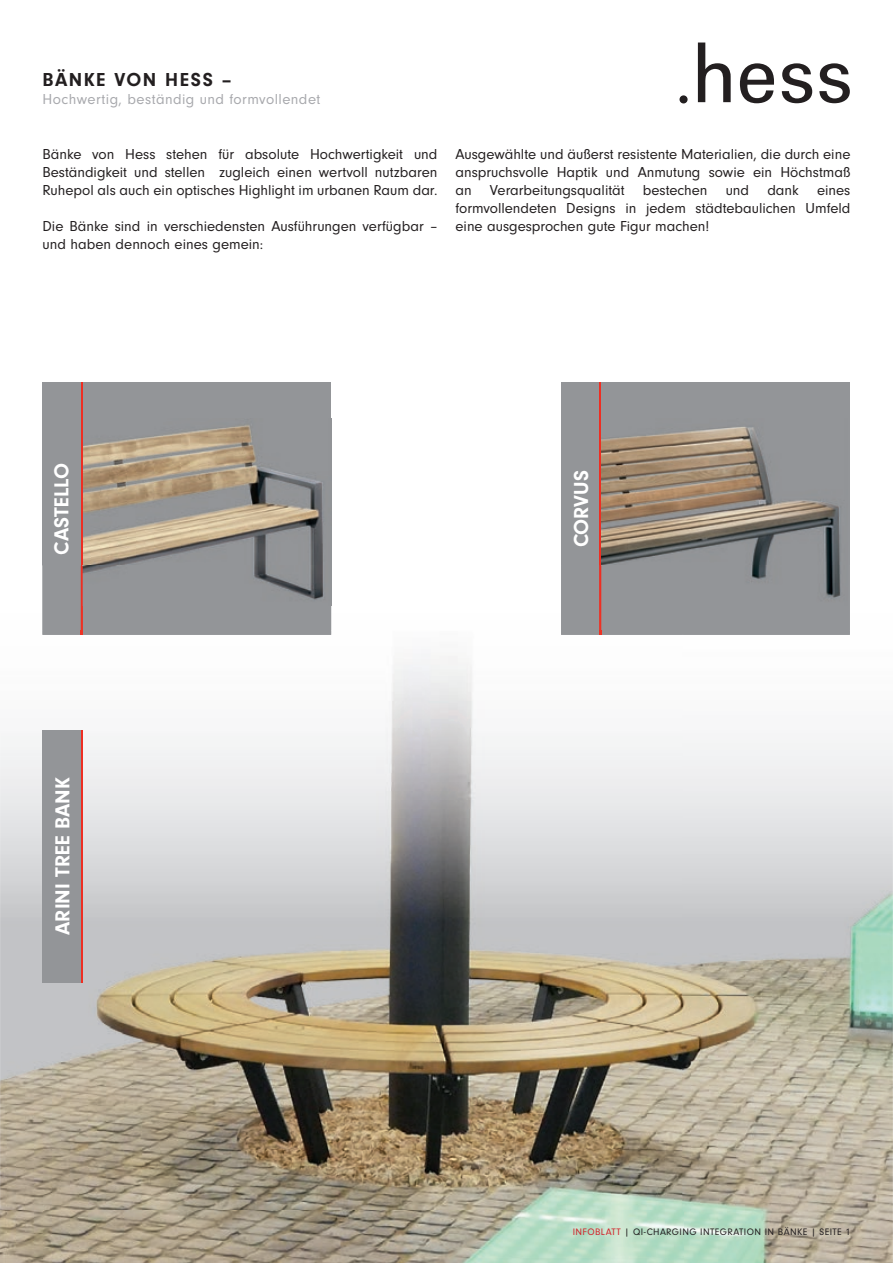
<style>
.page{position:relative;width:893px;height:1263px;background:#fff}
.page>*{position:absolute;margin:0;border:0;box-sizing:border-box;transform-origin:0 0}
.t1{font:700 21px "Neuzeit Gro";color:#fff}
.t2{font:700 19.5px "Neuzeit Gro";letter-spacing:.085em;color:#231f20}
.t3{font:15px/18px "Neuzeit Gro";color:#231f20;text-align:justify}
.t4{font:15px "Neuzeit Gro";letter-spacing:.03em;color:#a8a9ad}
.t5{font:9.75px "Neuzeit Gro";letter-spacing:.04em;color:#231f20}
.s1{color:#d1232a}
</style>
<div class="page">
<svg style="left:740px;top:63px;width:34px;height:40px"></svg>
<svg style="left:782px;top:63px;width:30px;height:40px"></svg>
<svg style="left:819px;top:63px;width:31px;height:40px"></svg>
<svg style="left:698px;top:43px;width:33px;height:59px"></svg>
<div style="left:679px;top:95px;width:9px;height:8px;background:#231f20;border-radius:50%"></div>
<div style="left:43px;top:383px;width:288px;height:252px;background:#939598"></div>
<img style="left:83px;top:425px;width:240px;height:141px">
<hr style="left:81px;top:383px;width:2px;height:252px;background:#ee2e22">
<div style="left:561px;top:383px;width:289px;height:252px;background:#939598"></div>
<img style="left:601px;top:427px;width:239px;height:139px">
<hr style="left:599px;top:383px;width:2px;height:252px;background:#ee2e22">
<img style="left:0;top:631px;width:682px;height:579px">
<img style="left:682px;top:736px;width:211px;height:527px">
<img style="left:0;top:1210px;width:683px;height:53px">
<svg style="left:43px;top:566px;width:288px;height:69px"></svg>
<svg style="left:561px;top:566px;width:289px;height:69px"></svg>
<div style="left:43px;top:730px;width:39px;height:252px;background:#939598"></div>
<hr style="left:81px;top:730px;width:2px;height:252px;background:#ee2e22">
<h2 class="t2" style="left:43px;top:69px;width:190px">BÄNKE VON HESS –</h2>
<p class="t4" style="left:43px;top:91px;width:279px">Hochwertig, beständig und formvollendet</p>
<p class="t3" style="left:43px;top:145px;width:396px">Bänke von Hess stehen für absolute Hochwertigkeit und Beständigkeit und stellen zugleich einen wertvoll nutzbaren Ruhepol als auch ein optisches Highlight im urbanen Raum dar.</p>
<p class="t3" style="left:43px;top:217px;width:396px">Die Bänke sind in verschiedensten Ausführungen verfügbar – und haben dennoch eines gemein:</p>
<p class="t3" style="left:455px;top:145px;width:396px">Ausgewählte und äußerst resistente Materialien, die durch eine anspruchsvolle Haptik und Anmutung sowie ein Höchstmaß an Verarbeitungsqualität bestechen und dank eines formvollendeten Designs in jedem städtebaulichen Umfeld eine ausgesprochen gute Figur machen!</p>
<h1 class="t1" style="left:50px;top:555px;width:93px;rotate:-90deg">CASTELLO</h1>
<h1 class="t1" style="left:569px;top:547px;width:79px;rotate:-90deg">CORVUS</h1>
<h1 class="t1" style="left:51px;top:935px;width:159px;rotate:-90deg">ARINI TREE BANK</h1>
<p class="t5" style="left:573px;top:1227px;width:279px"><span class="s1">INFOBLATT</span> | QI-CHARGING INTEGRATION IN BÄNKE | SEITE 1</p>
</div>
